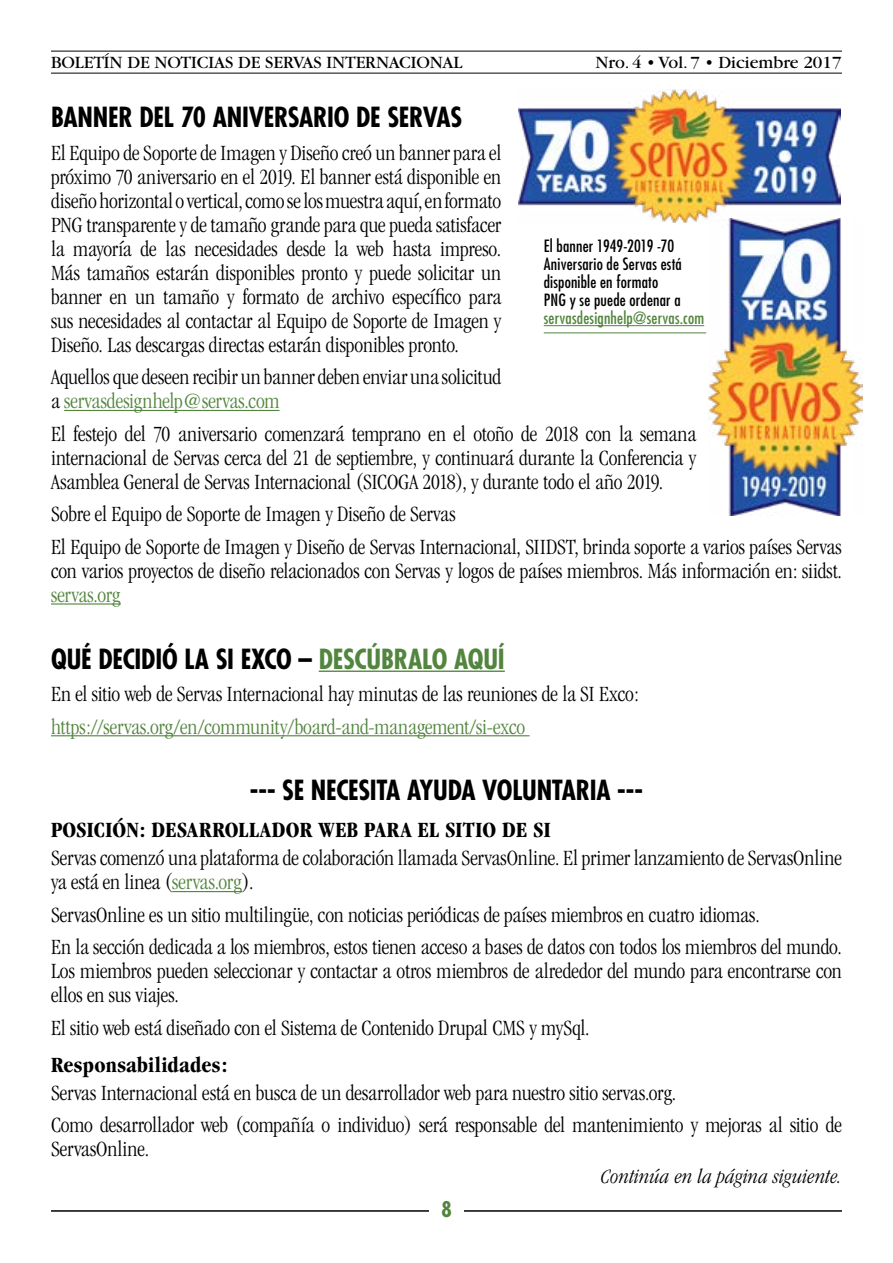
<style>
.page{position:relative;width:893px;height:1263px;background:#fff}
.page>*{position:absolute;margin:0;border:0;box-sizing:border-box;transform-origin:0 0}
.t1{font:700 condensed 27px "Futura Std";letter-spacing:-.01em;color:#000}
.t2{font:300 condensed 22.5px/24px "Garamond";letter-spacing:-.005em;color:#000}
.t3{font:300 condensed 22.5px "Garamond";letter-spacing:-.005em;color:#52853d}
.t4{font:700 condensed 22.5px "Garamond";letter-spacing:.01em;color:#000}
.t5{font:italic 300 condensed 21px "Garamond";letter-spacing:.01em;color:#000}
.t6{font:700 condensed 21px "Futura Std";color:#52853c}
.t7{font:18px "Garamond";color:#000}
.t8{font:condensed 16.5px/18px "Futura Std";letter-spacing:.01em;color:#000}
.t9{font:condensed 16.5px "Futura Std";letter-spacing:.015em;color:#52853d}
.s1{color:#52853d}
</style>
<div class="page">
<hr style="left:51px;top:1210px;width:791px;height:2px;background:#000">
<div style="left:429px;top:1199px;width:35px;height:27px;background:#fff"></div>
<hr style="left:51px;top:51px;width:791px;height:1px;background:#000">
<hr style="left:51px;top:73px;width:791px;height:1px;background:#000">
<hr style="left:64px;top:410px;width:215px;height:1px;background:#52853d">
<hr style="left:51px;top:603px;width:70px;height:1px;background:#52853d">
<hr style="left:319px;top:670px;width:186px;height:2px;background:#52853d">
<hr style="left:51px;top:735px;width:479px;height:1px;background:#52853d">
<hr style="left:172px;top:891px;width:70px;height:1px;background:#52853d">
<hr style="left:544px;top:332px;width:162px;height:1px;background:#52853d">
<hr style="left:544px;top:325px;width:160px;height:1px;background:#52853d">
<img style="left:709px;top:218px;width:154px;height:297px">
<img style="left:518px;top:90px;width:322px;height:133px">
<p class="t7" style="left:51px;top:53px;width:413px">BOLETÍN DE NOTICIAS DE SERVAS INTERNACIONAL</p>
<p class="t7" style="left:596px;top:53px;width:247px">Nro. 4 • Vol. 7 • Diciembre 2017</p>
<p class="t1" style="left:51px;top:100px;width:413px">BANNER DEL 70 ANIVERSARIO DE SERVAS</p>
<p class="t2" style="left:51px;top:141px;width:452px;text-align:justify">El Equipo de Soporte de Imagen y Diseño creó un banner para el próximo 70 aniversario en el 2019. El banner está disponible en diseño horizontal o vertical, como se los muestra aquí, en formato PNG transparente y de tamaño grande para que pueda satisfacer la mayoría de las necesidades desde la web hasta impreso.<br>Más tamaños estarán disponibles pronto y puede solicitar un banner en un tamaño y formato de archivo específico para sus necesidades al contactar al Equipo de Soporte de Imagen y Diseño. Las descargas directas estarán disponibles pronto.</p>
<p class="t2" style="left:51px;top:365px;width:452px">Aquellos que deseen recibir un banner deben enviar una solicitud a <span class="s1">servasdesignhelp@servas.com</span></p>
<p class="t2" style="left:51px;top:422px;width:647px;text-align:justify">El festejo del 70 aniversario comenzará temprano en el otoño de 2018 con la semana internacional de Servas cerca del 21 de septiembre, y continuará durante la Conferencia y Asamblea General de Servas Internacional (SICOGA 2018), y durante todo el año 2019.</p>
<p class="t2" style="left:51px;top:498px;width:792px;line-height:32.5px">Sobre el Equipo de Soporte de Imagen y Diseño de Servas<br>El Equipo de Soporte de Imagen y Diseño de Servas Internacional, SIIDST, brinda soporte a varios países Servas</p>
<p class="t2" style="left:51px;top:559px;width:792px">con varios proyectos de diseño relacionados con Servas y logos de países miembros. Más información en: siidst.</p>
<p class="t3" style="left:51px;top:583px;width:71px">servas.org</p>
<p class="t1" style="left:51px;top:642px;width:455px">QUÉ DECIDIÓ LA SI EXCO – <span class="s1">DESCÚBRALO AQUÍ</span></p>
<p class="t2" style="left:51px;top:682px;width:589px">En el sitio web de Servas Internacional hay minutas de las reuniones de la SI Exco:</p>
<p class="t3" style="left:51px;top:714px;width:476px">https://servas.org/en/community/board-and-management/si-exco</p>
<p class="t8" style="left:544px;top:237px;width:140px">El banner 1949-2019 -70<br>Aniversario de Servas está disponible en formato<br>PNG y se puede ordenar a</p>
<p class="t9" style="left:544px;top:308px;width:162px">servasdesignhelp@servas.com</p>
<p class="t1" style="left:250px;top:773px;width:395px">--- SE NECESITA AYUDA VOLUNTARIA ---</p>
<p class="t4" style="left:51px;top:817px;width:501px">POSICIÓN: DESARROLLADOR WEB PARA EL SITIO DE SI</p>
<p class="t2" style="left:51px;top:846px;width:792px">Servas comenzó una plataforma de colaboración llamada ServasOnline. El primer lanzamiento de ServasOnline ya está en linea (<span class="s1">servas.org</span>).</p>
<p class="t2" style="left:51px;top:898px;width:792px;line-height:32.5px">ServasOnline es un sitio multilingüe, con noticias periódicas de países miembros en cuatro idiomas.<br>En la sección dedicada a los miembros, estos tienen acceso a bases de datos con todos los miembros del mundo.</p>
<p class="t2" style="left:51px;top:959px;width:792px">Los miembros pueden seleccionar y contactar a otros miembros de alrededor del mundo para encontrarse con ellos en sus viajes.</p>
<p class="t2" style="left:51px;top:1016px;width:540px">El sitio web está diseñado con el Sistema de Contenido Drupal CMS y mySql.</p>
<p class="t4" style="left:51px;top:1052px;width:178px">Responsabilidades:</p>
<p class="t2" style="left:51px;top:1077px;width:792px;line-height:32.5px">Servas Internacional está en busca de un desarrollador web para nuestro sitio servas.org.<br>Como desarrollador web (compañía o individuo) será responsable del mantenimiento y mejoras al sitio de</p>
<p class="t2" style="left:51px;top:1137px;width:100px">ServasOnline.</p>
<p class="t6" style="left:442px;top:1196px;width:12px">8</p>
<p class="t5" style="left:601px;top:1165px;width:243px">Continúa en la página siguiente.</p>
</div>
